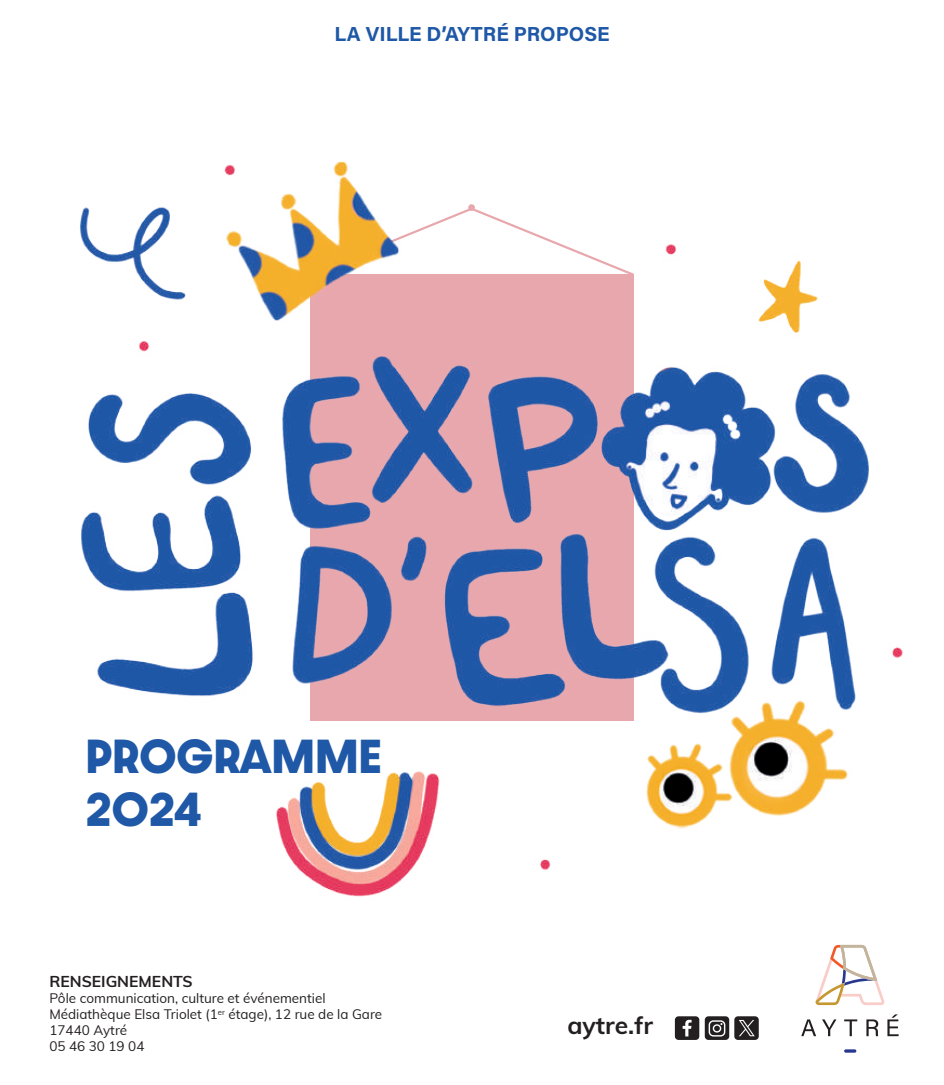
<style>
.page{position:relative;width:944px;height:1085px;background:#fff}
.page>*{position:absolute;margin:0;border:0;box-sizing:border-box;transform-origin:0 0}
.t1{font:700 40.5px/53.6px "Dazzle Unicase";color:#1e58a7}
.t2{font:700 24.3px "Muli";color:#231f20}
.t3{font:700 20.25px "Acumin Pro";color:#1e58a7}
.t4{font:700 15.75px "Muli";color:#231f20}
.t5{font:13.5px/16.2px "Muli";color:#231f20}
</style>
<div class="page">
<img style="left:80px;top:161px;width:823px;height:736px">
<div style="left:675px;top:1016px;width:24px;height:23px;background:#231f20;border-radius:4px"></div>
<svg style="left:683px;top:1019px;width:9px;height:17px"></svg>
<svg style="left:705px;top:1016px;width:24px;height:23px"></svg>
<svg style="left:709px;top:1020px;width:16px;height:16px"></svg>
<div style="left:734px;top:1016px;width:25px;height:23px;background:#231f20;border-radius:4px"></div>
<svg style="left:739px;top:944px;width:160px;height:109px"></svg>
<h3 class="t3" style="left:334px;top:20px;width:277px">LA VILLE D’AYTRÉ PROPOSE</h3>
<h1 class="t1" style="left:85px;top:728px;width:298px">PROGRAMME<br>2024</h1>
<p class="t4" style="left:49px;top:969px;width:145px">RENSEIGNEMENTS</p>
<p class="t5" style="left:49px;top:989px;width:334px">Pôle communication, culture et événementiel<br>Médiathèque Elsa Triolet (1<sup>er</sup> étage), 12 rue de la Gare<br>17440 Aytré<br>05 46 30 19 04</p>
<h2 class="t2" style="left:567px;top:1007px;width:87px">aytre.fr</h2>
</div>
